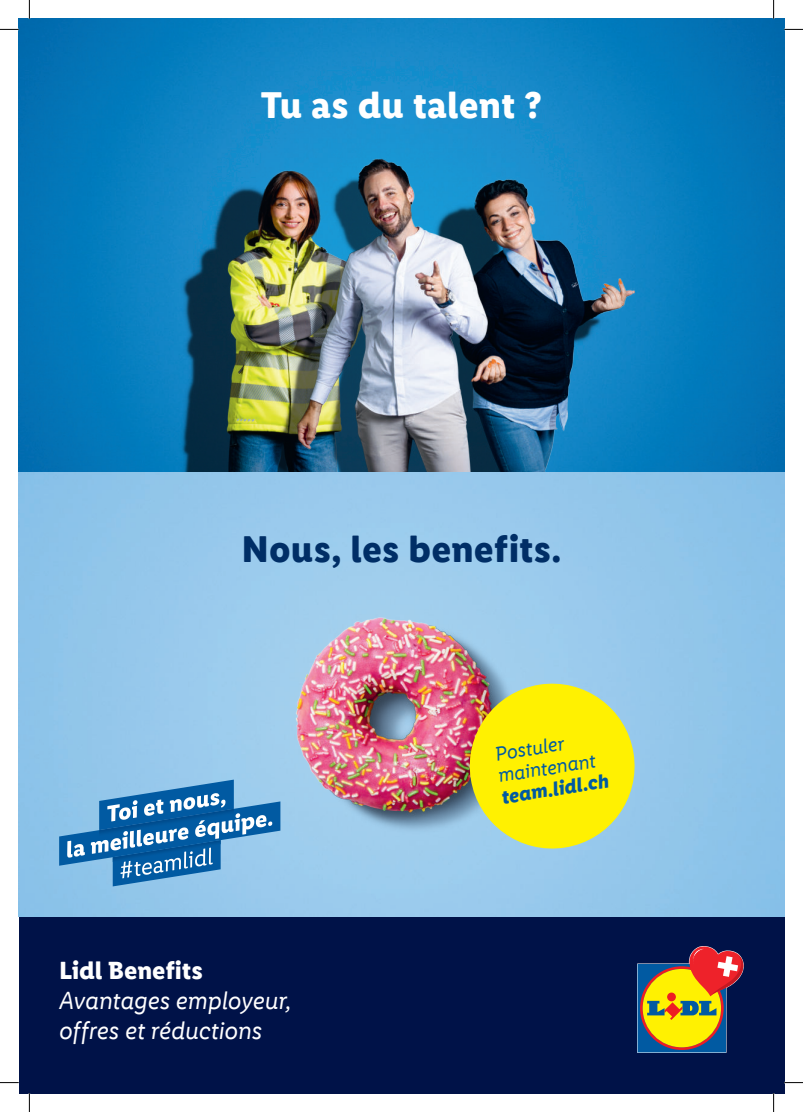
<style>
.page{position:relative;width:803px;height:1112px;background:#fff}
.page>*{position:absolute;margin:0;border:0;box-sizing:border-box;transform-origin:0 0}
.t1{font:700 37.5px "Lidl Font Pro";letter-spacing:.005em;color:#002e66}
.t2{font:700 37.5px "Lidl Font Pro";color:#fff}
.t3{font:italic 25px/30px "Lidl Font Pro";letter-spacing:-.01em;color:#fff}
.t4{font:700 25px "Lidl Font Pro";letter-spacing:-.005em;color:#fff}
.t5{font:italic 20px/22px "Lidl Font Pro";color:#015aa2}
.t6{font:italic 700 20px "Lidl Font Pro";color:#015aa2}
</style>
<div class="page">
<img style="left:19px;top:19px;width:765px;height:454px">
<img style="left:415px;top:129px;width:266px;height:344px">
<img style="left:123px;top:149px;width:75px;height:324px">
<img style="left:198px;top:138px;width:316px;height:335px">
<div style="left:19px;top:915px;width:765px;height:177px;background:#001248"></div>
<img style="left:19px;top:473px;width:765px;height:442px">
<svg style="left:637px;top:946px;width:107px;height:106px"></svg>
<img style="left:273px;top:591px;width:261px;height:271px">
<svg style="left:464px;top:677px;width:177px;height:177px;background:#dfdc42"></svg>
<svg style="left:59px;top:779px;width:221px;height:107px;background:#5e9ccb"></svg>
<svg style="left:0;top:29px;width:19px;height:1px"></svg>
<svg style="left:784px;top:29px;width:19px;height:1px"></svg>
<svg style="left:0;top:1082px;width:19px;height:1px"></svg>
<svg style="left:784px;top:1081px;width:19px;height:2px"></svg>
<svg style="left:29px;top:0;width:1px;height:19px"></svg>
<svg style="left:29px;top:1092px;width:1px;height:19px"></svg>
<svg style="left:773px;top:0;width:1px;height:19px"></svg>
<svg style="left:773px;top:1092px;width:1px;height:19px"></svg>
<h1 class="t2" style="left:261px;top:83px;width:283px">Tu as du talent ?</h1>
<h1 class="t1" style="left:242px;top:526px;width:321px">Nous, les benefits.</h1>
<p class="t4" style="left:59px;top:954px;width:145px">Lidl Benefits</p>
<p class="t3" style="left:59px;top:987px;width:234px">Avantages employeur, offres et réductions</p>
<p class="t5" style="left:493px;top:744px;width:100px;rotate:-9deg">Postuler maintenant</p>
<p class="t6" style="left:501px;top:789px;width:110px;rotate:-9deg">team.lidl.ch</p>
</div>
